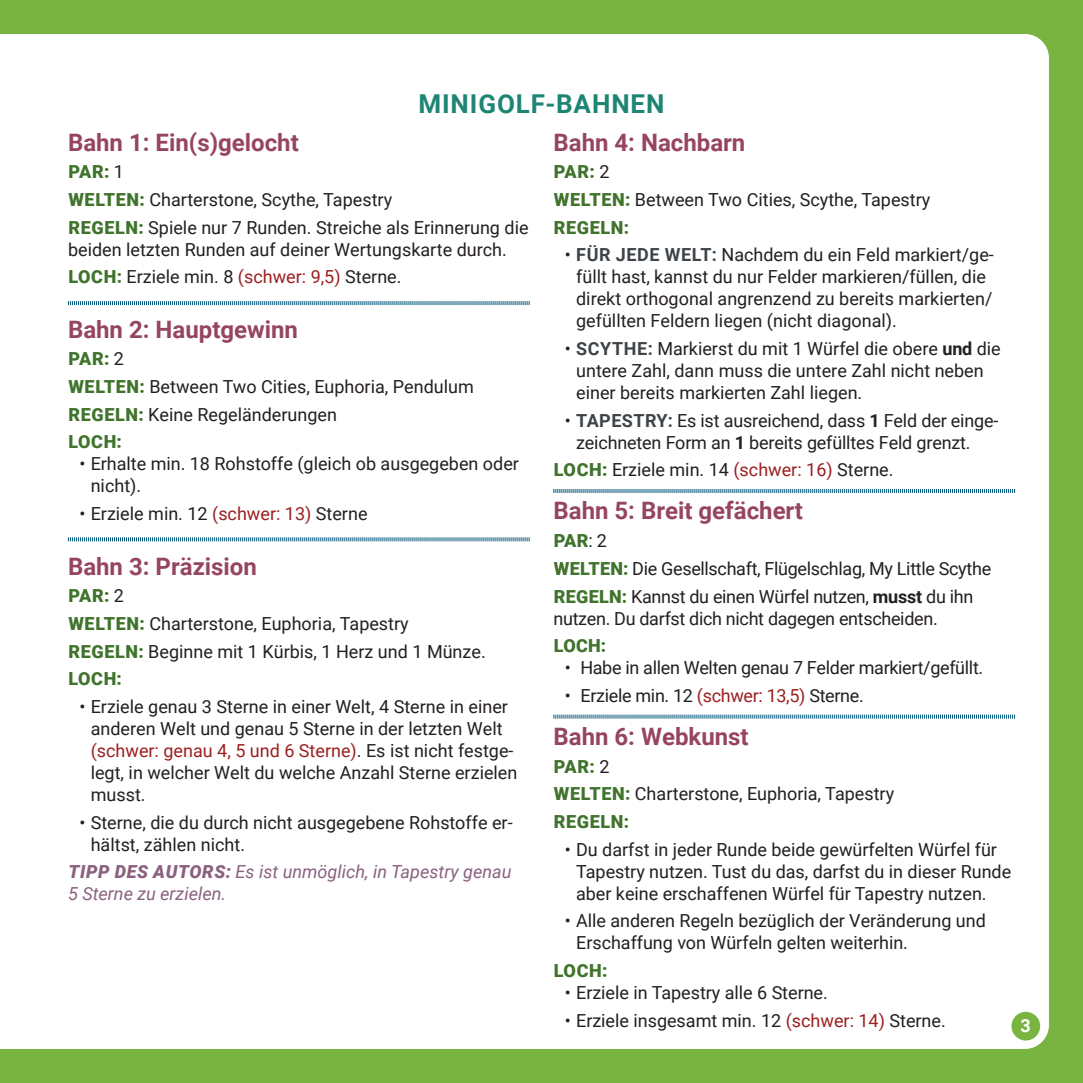
<style>
.page{position:relative;width:1083px;height:1083px;background:#79b441}
.page>*{position:absolute;margin:0;border:0;box-sizing:border-box;transform-origin:0 0}
.t1{font:700 26px "Roboto";letter-spacing:.035em;color:#1e8574}
.t2{font:700 24px "Roboto";color:#96455f}
.t3{font:18px/22px "Roboto";color:#241f1f}
.t4{font:18px/27.6px "Roboto";letter-spacing:-.02em;color:#241f1f}
.t5{font:italic 18px/22px "Roboto";color:#8a617f}
.t6{font:900 18px "Roboto";letter-spacing:.015em;color:#40732b}
.t7{font:700 18px "Roboto";color:#fff}
.s1{font-weight:900;color:#40732b}
.s2{color:#9c1f20}
.s3{font-weight:900}
.s4{font-weight:700;color:#3d4348}
.s5{font-weight:700}
</style>
<div class="page">
<div style="left:0;top:34px;width:1049px;height:1015px;background:#fff"></div>
<div style="left:1011px;top:1012px;width:29px;height:28px;background:#79b441;border-radius:50%"></div>
<svg style="left:68px;top:300px;width:462px;height:6px"></svg>
<svg style="left:68px;top:536px;width:462px;height:6px"></svg>
<svg style="left:553px;top:488px;width:462px;height:6px"></svg>
<svg style="left:553px;top:714px;width:462px;height:5px"></svg>
<h1 class="t1" style="left:418px;top:86px;width:248px">MINIGOLF-BAHNEN</h1>
<h2 class="t2" style="left:68px;top:125px;width:232px">Bahn 1: Ein(s)gelocht</h2>
<p class="t3" style="left:68px;top:158px;width:462px;line-height:27.6px"><span class="s1">PAR:</span> 1<br><span class="s1">WELTEN:</span> Charterstone, Scythe, Tapestry<br><span class="s1">REGELN:</span> Spiele nur 7 Runden. Streiche als Erinnerung die</p>
<p class="t3" style="left:68px;top:235px;width:440px;line-height:27.6px">beiden letzten Runden auf deiner Wertungskarte durch.<br><span class="s1">LOCH:</span> Erziele min. 8 <span class="s2">(schwer: 9,5)</span> Sterne.</p>
<h2 class="t2" style="left:68px;top:312px;width:232px">Bahn 2: Hauptgewinn</h2>
<p class="t3" style="left:68px;top:345px;width:407px;line-height:27.6px"><span class="s1">PAR:</span> 2<br><span class="s1">WELTEN:</span> Between Two Cities, Euphoria, Pendulum<br><span class="s1">REGELN:</span> Keine Regeländerungen<br><span class="s1">LOCH:</span></p>
<p class="t3" style="left:91px;top:452px;width:430px;text-indent:-11px">• Erhalte min. 18 Rohstoffe (gleich ob ausgegeben oder nicht).</p>
<p class="t3" style="left:79px;top:502px;width:290px">• Erziele min. 12 <span class="s2">(schwer: 13)</span> Sterne</p>
<h2 class="t2" style="left:68px;top:549px;width:190px">Bahn 3: Präzision</h2>
<p class="t3" style="left:68px;top:581px;width:419px;line-height:27.6px"><span class="s1">PAR:</span> 2<br><span class="s1">WELTEN:</span> Charterstone, Euphoria, Tapestry<br><span class="s1">REGELN:</span> Beginne mit 1 Kürbis, 1 Herz und 1 Münze.<br><span class="s1">LOCH:</span></p>
<p class="t3" style="left:91px;top:695px;width:428px;text-indent:-11px">• Erziele genau 3 Sterne in einer Welt, 4 Sterne in einer anderen Welt und genau 5 Sterne in der letzten Welt <span class="s2">(schwer: genau 4, 5 und 6 Sterne)</span>. Es ist nicht festge&shy;legt, in welcher Welt du welche Anzahl Sterne erzielen musst.</p>
<p class="t3" style="left:91px;top:810px;width:423px;text-indent:-11px">• Sterne, die du durch nicht ausgegebene Rohstoffe er&shy;hältst, zählen nicht.</p>
<p class="t5" style="left:68px;top:860px;width:445px"><span class="s3">TIPP DES AUTORS:</span> Es ist unmöglich, in Tapestry genau<br>5 Sterne zu erzielen.</p>
<h2 class="t2" style="left:553px;top:125px;width:193px">Bahn 4: Nachbarn</h2>
<p class="t3" style="left:554px;top:158px;width:378px;line-height:27.6px"><span class="s1">PAR:</span> 2<br><span class="s1">WELTEN:</span> Between Two Cities, Scythe, Tapestry<br><span class="s1">REGELN:</span></p>
<p class="t3" style="left:576px;top:243px;width:419px;text-indent:-11px">• <span class="s4">FÜR JEDE WELT:</span> Nachdem du ein Feld markiert/ge&shy;füllt hast, kannst du nur Felder markieren/füllen, die direkt orthogonal angrenzend zu bereits markierten/ gefüllten Feldern liegen (nicht diagonal).</p>
<p class="t3" style="left:576px;top:337px;width:426px;text-indent:-11px">• <span class="s4">SCYTHE:</span> Markierst du mit 1 Würfel die obere <span class="s5">und</span> die untere Zahl, dann muss die untere Zahl nicht neben einer bereits markierten Zahl liegen.</p>
<p class="t3" style="left:576px;top:409px;width:424px;text-indent:-11px">• <span class="s4">TAPESTRY:</span> Es ist ausreichend, dass <span class="s5">1</span> Feld der einge&shy;zeichneten Form an <span class="s5">1</span> bereits gefülltes Feld grenzt.</p>
<p class="t3" style="left:554px;top:458px;width:341px"><span class="s1">LOCH:</span> Erziele min. 14 <span class="s2">(schwer: 16)</span> Sterne.</p>
<h2 class="t2" style="left:553px;top:494px;width:251px">Bahn 5: Breit gefächert</h2>
<p class="t4" style="left:554px;top:526px;width:439px"><span class="s1">PAR</span>: 2<br><span class="s1">WELTEN:</span> Die Gesellschaft, Flügelschlag, My Little Scythe<br><span class="s1">REGELN:</span> Kannst du einen Würfel nutzen, <span class="s5">musst</span> du ihn</p>
<p class="t4" style="left:553px;top:604px;width:386px">nutzen. Du darfst dich nicht dagegen entscheiden.</p>
<p class="t6" style="left:554px;top:633px;width:54px">LOCH:</p>
<p class="t4" style="left:565px;top:653px;width:420px">• Habe in allen Welten genau 7 Felder markiert/gefüllt.</p>
<p class="t4" style="left:565px;top:681px;width:300px">• Erziele min. 12 <span class="s2">(schwer: 13,5)</span> Sterne.</p>
<h2 class="t2" style="left:553px;top:719px;width:197px">Bahn 6: Webkunst</h2>
<p class="t3" style="left:554px;top:752px;width:342px;line-height:27.6px"><span class="s1">PAR:</span> 2<br><span class="s1">WELTEN:</span> Charterstone, Euphoria, Tapestry<br><span class="s1">REGELN:</span></p>
<p class="t3" style="left:576px;top:837px;width:437px;text-indent:-11px">• Du darfst in jeder Runde beide gewürfelten Würfel für<br>Tapestry nutzen. Tust du das, darfst du in dieser Runde aber keine erschaffenen Würfel für Tapestry nutzen.</p>
<p class="t3" style="left:576px;top:909px;width:411px;text-indent:-11px">• Alle anderen Regeln bezüglich der Veränderung und<br>Erschaffung von Würfeln gelten weiterhin.</p>
<p class="t6" style="left:554px;top:958px;width:55px">LOCH:</p>
<p class="t3" style="left:565px;top:981px;width:264px">• Erziele in Tapestry alle 6 Sterne.</p>
<p class="t3" style="left:565px;top:1008px;width:382px">• Erziele insgesamt min. 12 <span class="s2">(schwer: 14)</span> Sterne.</p>
<p class="t7" style="left:1020px;top:1013px;width:12px">3</p>
</div>
